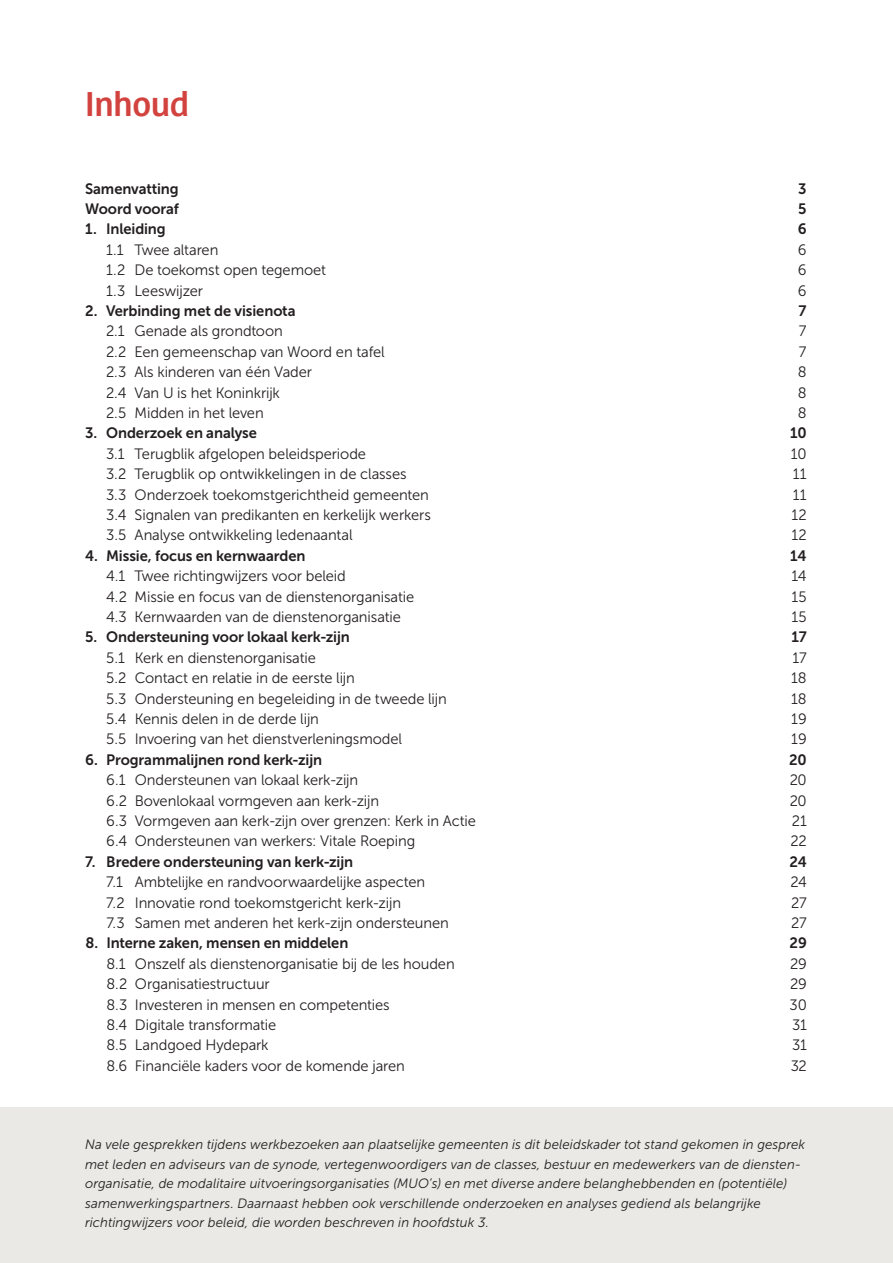
<style>
.page{position:relative;width:893px;height:1263px;background:#fff}
.page>*{position:absolute;margin:0;border:0;box-sizing:border-box;transform-origin:0 0}
.t1{font:36px "Bree";letter-spacing:-.01em;color:#d2433f}
.t2{font:15px "Museo Sans 300";letter-spacing:-.005em;color:#231f20}
.t3{font:15px "Museo Sans 700";letter-spacing:-.005em;color:#231f20}
.t4{font:italic 13.5px/19.5px "Museo Sans 300";letter-spacing:.01em;color:#231f20}
</style>
<div class="page">
<div style="left:0;top:1108px;width:893px;height:155px;background:#eae9e6"></div>
<h1 class="t1" style="left:85px;top:83px;width:106px">Inhoud</h1>
<p class="t3" style="left:85px;top:180px;width:95px">Samenvatting</p>
<p class="t3" style="left:798px;top:180px;width:10px">3</p>
<p class="t3" style="left:85px;top:200px;width:96px">Woord vooraf</p>
<p class="t3" style="left:798px;top:200px;width:10px">5</p>
<p class="t3" style="left:85px;top:221px;width:82px">1. Inleiding</p>
<p class="t3" style="left:798px;top:221px;width:10px">6</p>
<p class="t2" style="left:106px;top:241px;width:114px">1.1 Twee altaren</p>
<p class="t2" style="left:798px;top:241px;width:10px">6</p>
<p class="t2" style="left:106px;top:262px;width:221px">1.2 De toekomst open tegemoet</p>
<p class="t2" style="left:798px;top:262px;width:10px">6</p>
<p class="t2" style="left:106px;top:282px;width:98px">1.3 Leeswijzer</p>
<p class="t2" style="left:798px;top:282px;width:10px">6</p>
<p class="t3" style="left:85px;top:302px;width:212px">2. Verbinding met de visienota</p>
<p class="t3" style="left:799px;top:302px;width:9px">7</p>
<p class="t2" style="left:106px;top:323px;width:178px">2.1 Genade als grondtoon</p>
<p class="t2" style="left:799px;top:323px;width:9px">7</p>
<p class="t2" style="left:106px;top:343px;width:280px">2.2 Een gemeenschap van Woord en tafel</p>
<p class="t2" style="left:799px;top:343px;width:9px">7</p>
<p class="t2" style="left:106px;top:364px;width:208px">2.3 Als kinderen van één Vader</p>
<p class="t2" style="left:798px;top:364px;width:10px">8</p>
<p class="t2" style="left:106px;top:384px;width:175px">2.4 Van U is het Koninkrijk</p>
<p class="t2" style="left:798px;top:384px;width:10px">8</p>
<p class="t2" style="left:106px;top:405px;width:159px">2.5 Midden in het leven</p>
<p class="t2" style="left:798px;top:405px;width:10px">8</p>
<p class="t3" style="left:85px;top:425px;width:173px">3. Onderzoek en analyse</p>
<p class="t3" style="left:790px;top:425px;width:18px">10</p>
<p class="t2" style="left:106px;top:445px;width:261px">3.1 Terugblik afgelopen beleidsperiode</p>
<p class="t2" style="left:791px;top:445px;width:17px">10</p>
<p class="t2" style="left:106px;top:466px;width:302px">3.2 Terugblik op ontwikkelingen in de classes</p>
<p class="t2" style="left:793px;top:466px;width:15px">11</p>
<p class="t2" style="left:106px;top:486px;width:324px">3.3 Onderzoek toekomstgerichtheid gemeenten</p>
<p class="t2" style="left:793px;top:486px;width:15px">11</p>
<p class="t2" style="left:106px;top:507px;width:326px">3.4 Signalen van predikanten en kerkelijk werkers</p>
<p class="t2" style="left:791px;top:507px;width:17px">12</p>
<p class="t2" style="left:106px;top:527px;width:248px">3.5 Analyse ontwikkeling ledenaantal</p>
<p class="t2" style="left:791px;top:527px;width:17px">12</p>
<p class="t3" style="left:85px;top:547px;width:222px">4. Missie, focus en kernwaarden</p>
<p class="t3" style="left:790px;top:547px;width:18px">14</p>
<p class="t2" style="left:106px;top:568px;width:241px">4.1 Twee richtingwijzers voor beleid</p>
<p class="t2" style="left:791px;top:568px;width:17px">14</p>
<p class="t2" style="left:106px;top:588px;width:310px">4.2 Missie en focus van de dienstenorganisatie</p>
<p class="t2" style="left:791px;top:588px;width:17px">15</p>
<p class="t2" style="left:106px;top:609px;width:296px">4.3 Kernwaarden van de dienstenorganisatie</p>
<p class="t2" style="left:791px;top:609px;width:17px">15</p>
<p class="t3" style="left:85px;top:629px;width:266px">5. Ondersteuning voor lokaal kerk-zijn</p>
<p class="t3" style="left:791px;top:629px;width:17px">17</p>
<p class="t2" style="left:106px;top:649px;width:211px">5.1 Kerk en dienstenorganisatie</p>
<p class="t2" style="left:792px;top:649px;width:16px">17</p>
<p class="t2" style="left:106px;top:670px;width:250px">5.2 Contact en relatie in de eerste lijn</p>
<p class="t2" style="left:791px;top:670px;width:17px">18</p>
<p class="t2" style="left:106px;top:690px;width:342px">5.3 Ondersteuning en begeleiding in de tweede lijn</p>
<p class="t2" style="left:791px;top:690px;width:17px">18</p>
<p class="t2" style="left:106px;top:711px;width:214px">5.4 Kennis delen in de derde lijn</p>
<p class="t2" style="left:791px;top:711px;width:17px">19</p>
<p class="t2" style="left:106px;top:731px;width:297px">5.5 Invoering van het dienstverleningsmodel</p>
<p class="t2" style="left:791px;top:731px;width:17px">19</p>
<p class="t3" style="left:85px;top:751px;width:238px">6. Programmalijnen rond kerk-zijn</p>
<p class="t3" style="left:789px;top:751px;width:19px">20</p>
<p class="t2" style="left:106px;top:772px;width:254px">6.1 Ondersteunen van lokaal kerk-zijn</p>
<p class="t2" style="left:790px;top:772px;width:19px">20</p>
<p class="t2" style="left:106px;top:792px;width:274px">6.2 Bovenlokaal vormgeven aan kerk-zijn</p>
<p class="t2" style="left:790px;top:792px;width:19px">20</p>
<p class="t2" style="left:106px;top:813px;width:371px">6.3 Vormgeven aan kerk-zijn over grenzen: Kerk in Actie</p>
<p class="t2" style="left:792px;top:813px;width:17px">21</p>
<p class="t2" style="left:106px;top:833px;width:310px">6.4 Ondersteunen van werkers: Vitale Roeping</p>
<p class="t2" style="left:790px;top:833px;width:18px">22</p>
<p class="t3" style="left:85px;top:853px;width:269px">7. Bredere ondersteuning van kerk-zijn</p>
<p class="t3" style="left:790px;top:853px;width:19px">24</p>
<p class="t2" style="left:106px;top:874px;width:320px">7.1 Ambtelijke en randvoorwaardelijke aspecten</p>
<p class="t2" style="left:790px;top:874px;width:18px">24</p>
<p class="t2" style="left:106px;top:894px;width:296px">7.2 Innovatie rond toekomstgericht kerk-zijn</p>
<p class="t2" style="left:791px;top:894px;width:17px">27</p>
<p class="t2" style="left:106px;top:915px;width:344px">7.3 Samen met anderen het kerk-zijn ondersteunen</p>
<p class="t2" style="left:791px;top:915px;width:17px">27</p>
<p class="t3" style="left:85px;top:935px;width:265px">8. Interne zaken, mensen en middelen</p>
<p class="t3" style="left:790px;top:935px;width:19px">29</p>
<p class="t2" style="left:106px;top:955px;width:350px">8.1 Onszelf als dienstenorganisatie bij de les houden</p>
<p class="t2" style="left:790px;top:955px;width:18px">29</p>
<p class="t2" style="left:106px;top:976px;width:165px">8.2 Organisatiestructuur</p>
<p class="t2" style="left:790px;top:976px;width:18px">29</p>
<p class="t2" style="left:106px;top:996px;width:285px">8.3 Investeren in mensen en competenties</p>
<p class="t2" style="left:790px;top:996px;width:19px">30</p>
<p class="t2" style="left:106px;top:1017px;width:171px">8.4 Digitale transformatie</p>
<p class="t2" style="left:792px;top:1017px;width:16px">31</p>
<p class="t2" style="left:106px;top:1037px;width:164px">8.5 Landgoed Hydepark</p>
<p class="t2" style="left:792px;top:1037px;width:16px">31</p>
<p class="t2" style="left:106px;top:1057px;width:300px">8.6 Financiële kaders voor de komende jaren</p>
<p class="t2" style="left:791px;top:1057px;width:18px">32</p>
<p class="t4" style="left:85px;top:1135px;width:722px">Na vele gesprekken tijdens werkbezoeken aan plaatselijke gemeenten is dit beleidskader tot stand gekomen in gesprek met leden en adviseurs van de synode, vertegenwoordigers van de classes, bestuur en medewerkers van de diensten&shy;organisatie, de modalitaire uitvoeringsorganisaties (MUO’s) en met diverse andere belanghebbenden en (potentiële) samenwerkingspartners. Daarnaast hebben ook verschillende onderzoeken en analyses gediend als belangrijke richtingwijzers voor beleid, die worden beschreven in hoofdstuk 3.</p>
</div>
